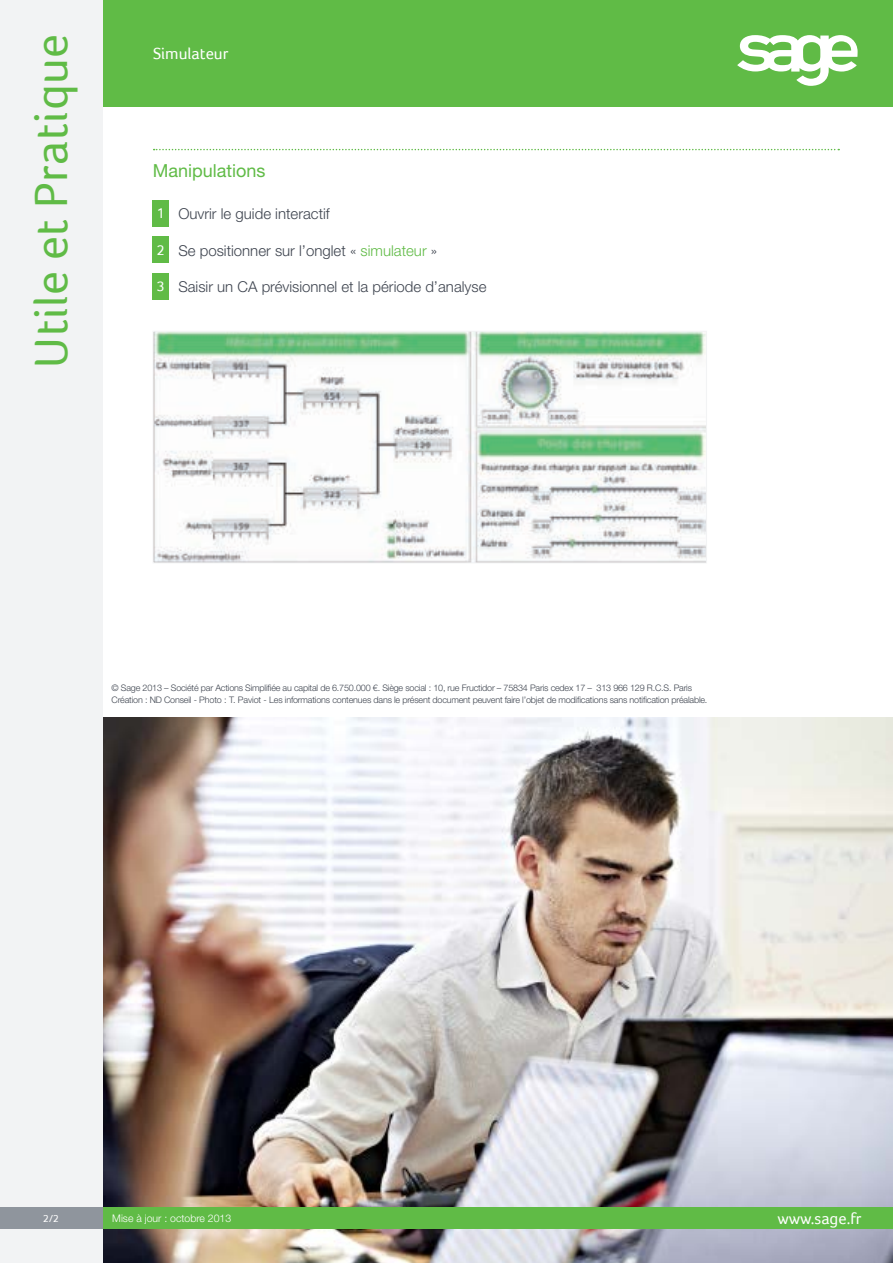
<style>
.page{position:relative;width:893px;height:1263px;background:#fff}
.page>*{position:absolute;margin:0;border:0;box-sizing:border-box;transform-origin:0 0}
.Titre_fiche{font:48px "Foco";letter-spacing:.01em;color:#60bb46}
.t1{font:18px "Helvetica Neue LT Std";color:#60bb46}
.Titre_fiche-2{font:16.5px "Foco";color:#fff}
.t2{font:16.35px "Foco";color:#fff}
.t3{font:300 15px "Helvetica Neue LT Std";color:#3e444f}
.GROS_TITRE{font:14.55px "Foco";color:#fff}
.t4{font:300 10.5px "Helvetica Neue LT Std";color:#fff}
.t5{font:10.5px "Foco";color:#fff}
.t6{font:300 9px/12px "Helvetica Neue LT Std";letter-spacing:-.02em;color:#3e444f}
.s1{color:#60bb46}
</style>
<div class="page">
<img style="left:102px;top:718px;width:791px;height:545px">
<div style="left:0;top:1208px;width:893px;height:21px;background:#60bb46"></div>
<div style="left:0;top:0;width:893px;height:106px;background:#60bb46"></div>
<div style="left:0;top:0;width:102px;height:1263px;background:#f2f3f4"></div>
<svg style="left:737px;top:35px;width:121px;height:51px"></svg>
<div style="left:0;top:1208px;width:102px;height:21px;background:#8f959d"></div>
<svg style="left:154px;top:149px;width:685px;height:1px"></svg>
<div style="left:153px;top:200px;width:16px;height:26px;background:#60bb46"></div>
<div style="left:153px;top:237px;width:16px;height:26px;background:#60bb46"></div>
<div style="left:153px;top:273px;width:16px;height:26px;background:#60bb46"></div>
<img style="left:155px;top:333px;width:550px;height:228px">
<div style="left:153px;top:331px;width:554px;height:232px;border:1px solid #f2f3f4"></div>
<p class="Titre_fiche" style="left:23px;top:367px;width:335px;rotate:-90deg">Utile et Pratique</p>
<p class="Titre_fiche-2" style="left:153px;top:44px;width:77px">Simulateur</p>
<p class="t1" style="left:153px;top:160px;width:114px">Manipulations</p>
<p class="t3" style="left:178px;top:205px;width:153px">Ouvrir le guide interactif</p>
<p class="t3" style="left:178px;top:241px;width:260px">Se positionner sur l’onglet « <span class="s1">simulateur</span> »</p>
<p class="t3" style="left:178px;top:278px;width:310px">Saisir un CA prévisionnel et la période d’analyse</p>
<p class="GROS_TITRE" style="left:157px;top:205px;width:9px">1</p>
<p class="GROS_TITRE" style="left:157px;top:242px;width:9px">2</p>
<p class="GROS_TITRE" style="left:157px;top:278px;width:9px">3</p>
<p class="t6" style="left:112px;top:682px;width:597px">© Sage 2013 – Société par Actions Simplifiée au capital de 6.750.000 €. Siège social : 10, rue Fructidor – 75834 Paris cedex 17 – 313 966 129 R.C.S. Paris<br>Création : ND Conseil - Photo : T. Paviot - Les informations contenues dans le présent document peuvent faire l’objet de modifications sans notification préalable.</p>
<p class="t5" style="left:43px;top:1212px;width:17px">2/2</p>
<p class="t4" style="left:112px;top:1212px;width:121px">Mise à jour : octobre 2013</p>
<p class="t2" style="left:777px;top:1209px;width:86px">www.sage.fr</p>
</div>
